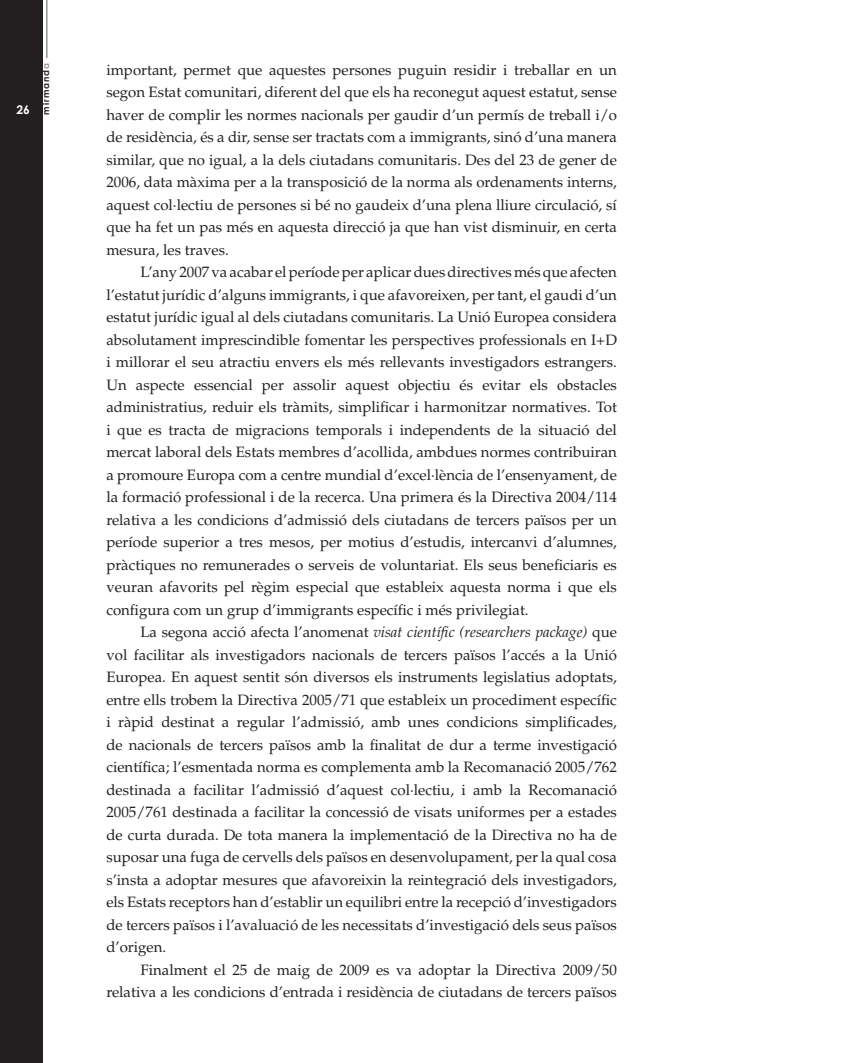
<style>
.page{position:relative;width:851px;height:1063px;background:#fff}
.page>*{position:absolute;margin:0;border:0;box-sizing:border-box;transform-origin:0 0}
.t1{font:15px/22.5px "Palatino LT Std";color:#231f20;text-align:justify}
.t2{font:700 12px "Century Gothic";color:#fff}
.t3{font:700 9px "Century Gothic";letter-spacing:.105em;color:#231f20}
.s1{color:#939598}
.s2{font-style:italic}
</style>
<div class="page">
<div style="left:0;top:0;width:43px;height:1063px;background:#231f20"></div>
<hr style="left:46px;top:0;width:2px;height:58px;background:#939598">
<p class="t2" style="left:16px;top:103px;width:15px">26</p>
<p class="t3" style="left:40px;top:115px;width:53px;rotate:-90deg">mirmand<span class="s1">a</span></p>
<p class="t1" style="left:106px;top:59px;width:512px">important, permet que aquestes persones puguin residir i treballar en un segon Estat comunitari, diferent del que els ha reconegut aquest estatut, sense haver de complir les normes nacionals per gaudir d’un permís de treball i/o de residència, és a dir, sense ser tractats com a immigrants, sinó d’una manera similar, que no igual, a la dels ciutadans comunitaris. Des del 23 de gener de 2006, data màxima per a la transposició de la norma als ordenaments interns, aquest col·lectiu de persones si bé no gaudeix d’una plena lliure circulació, sí que ha fet un pas més en aquesta direcció ja que han vist disminuir, en certa mesura, les traves.</p>
<p class="t1" style="left:106px;top:261px;width:512px;text-indent:34px">L’any 2007 va acabar el període per aplicar dues directives més que afecten l’estatut jurídic d’alguns immigrants, i que afavoreixen, per tant, el gaudi d’un estatut jurídic igual al dels ciutadans comunitaris. La Unió Europea considera absolutament imprescindible fomentar les perspectives professionals en I+D i millorar el seu atractiu envers els més rellevants investigadors estrangers.<br>Un aspecte essencial per assolir aquest objectiu és evitar els obstacles administratius, reduir els tràmits, simplificar i harmonitzar normatives. Tot i que es tracta de migracions temporals i independents de la situació del mercat laboral dels Estats membres d’acollida, ambdues normes contribuiran a promoure Europa com a centre mundial d’excel·lència de l’ensenyament, de la formació professional i de la recerca. Una primera és la Directiva 2004/114 relativa a les condicions d’admissió dels ciutadans de tercers països per un període superior a tres mesos, per motius d’estudis, intercanvi d’alumnes, pràctiques no remunerades o serveis de voluntariat. Els seus beneficiaris es veuran afavorits pel règim especial que estableix aquesta norma i que els configura com un grup d’immigrants específic i més privilegiat.</p>
<p class="t1" style="left:106px;top:621px;width:512px;text-indent:34px">La segona acció afecta l’anomenat <span class="s2">visat científic (researchers package)</span> que vol facilitar als investigadors nacionals de tercers països l’accés a la Unió Europea. En aquest sentit són diversos els instruments legislatius adoptats, entre ells trobem la Directiva 2005/71 que estableix un procediment específic i ràpid destinat a regular l’admissió, amb unes condicions simplificades, de nacionals de tercers països amb la finalitat de dur a terme investigació científica; l’esmentada norma es complementa amb la Recomanació 2005/762 destinada a facilitar l’admissió d’aquest col·lectiu, i amb la Recomanació 2005/761 destinada a facilitar la concessió de visats uniformes per a estades de curta durada. De tota manera la implementació de la Directiva no ha de suposar una fuga de cervells dels països en desenvolupament, per la qual cosa s’insta a adoptar mesures que afavoreixin la reintegració dels investigadors, els Estats receptors han d’establir un equilibri entre la recepció d’investigadors de tercers països i l’avaluació de les necessitats d’investigació dels seus països d’origen.</p>
<p class="t1" style="left:106px;top:959px;width:512px;text-align:right">Finalment el 25 de maig de 2009 es va adoptar la Directiva 2009/50 relativa a les condicions d’entrada i residència de ciutadans de tercers països</p>
</div>
